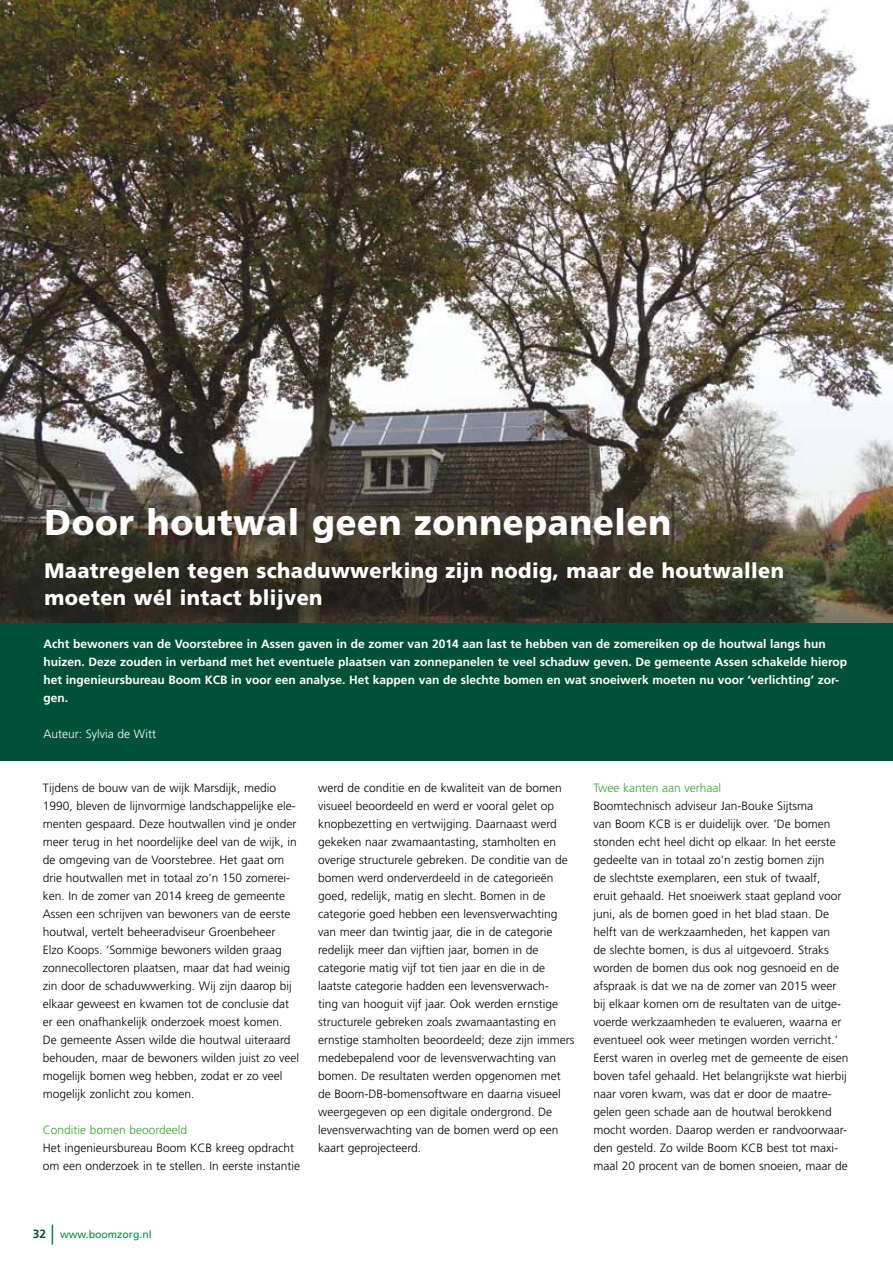
<style>
.page{position:relative;width:893px;height:1263px;background:#fff}
.page>*{position:absolute;margin:0;border:0;box-sizing:border-box;transform-origin:0 0}
.t1{font:900 36px "Frutiger";letter-spacing:.02em;color:#fff;scale:.95 1}
.t2{font:900 21px/27px "Frutiger";letter-spacing:.02em;color:#fff;scale:.95 1}
.t3{font:300 12px/18px "Frutiger";color:#000}
.t4{font:700 12px/18px "Frutiger";color:#fff}
.t5{font:300 12px "Frutiger";color:#35a32c}
.t6{font:300 12px "Frutiger";color:#fff}
.t7{font:10.5px "Frutiger";color:#008b45}
.s1{font-weight:700;font-size:12px;color:#00523c}
</style>
<div class="page">
<svg style="left:52px;top:1225px;width:1px;height:19px"></svg>
<img style="left:0;top:0;width:893px;height:623px">
<hr style="left:892px;top:0;width:1px;height:171px;background:#fecc00">
<div style="left:0;top:623px;width:893px;height:138px;background:#005138"></div>
<h1 class="t1" style="left:44px;top:500px;width:661px">Door houtwal geen zonnepanelen</h1>
<h2 class="t2" style="left:44px;top:557px;width:780px">Maatregelen tegen schaduwwerking zijn nodig, maar de houtwallen moeten wél intact blijven</h2>
<p class="t4" style="left:43px;top:635px;width:805px">Acht bewoners van de Voorstebree in Assen gaven in de zomer van 2014 aan last te hebben van de zomereiken op de houtwal langs hun huizen. Deze zouden in verband met het eventuele plaatsen van zonnepanelen te veel schaduw geven. De gemeente Assen schakelde hierop het ingenieursbureau Boom KCB in voor een analyse. Het kappen van de slechte bomen en wat snoeiwerk moeten nu voor ‘verlichting’ zor&shy;gen.</p>
<p class="t6" style="left:43px;top:727px;width:114px">Auteur: Sylvia de Witt</p>
<p class="t3" style="left:43px;top:779px;width:258px">Tijdens de bouw van de wijk Marsdijk, medio 1990, bleven de lijnvormige landschappelijke ele&shy;menten gespaard. Deze houtwallen vind je onder meer terug in het noordelijke deel van de wijk, in de omgeving van de Voorstebree. Het gaat om drie houtwallen met in totaal zo’n 150 zomerei&shy;ken. In de zomer van 2014 kreeg de gemeente Assen een schrijven van bewoners van de eerste houtwal, vertelt beheeradviseur Groenbeheer Elzo Koops. ‘Sommige bewoners wilden graag zonnecollectoren plaatsen, maar dat had weinig zin door de schaduwwerking. Wij zijn daarop bij elkaar geweest en kwamen tot de conclusie dat er een onafhankelijk onderzoek moest komen.<br>De gemeente Assen wilde die houtwal uiteraard behouden, maar de bewoners wilden juist zo veel mogelijk bomen weg hebben, zodat er zo veel mogelijk zonlicht zou komen.</p>
<p class="t5" style="left:43px;top:1123px;width:146px">Conditie bomen beoordeeld</p>
<p class="t3" style="left:43px;top:1139px;width:259px">Het ingenieursbureau Boom KCB kreeg opdracht om een onderzoek in te stellen. In eerste instantie</p>
<p class="t3" style="left:318px;top:779px;width:258px">werd de conditie en de kwaliteit van de bomen visueel beoordeeld en werd er vooral gelet op knopbezetting en vertwijging. Daarnaast werd gekeken naar zwamaantasting, stamholten en overige structurele gebreken. De conditie van de bomen werd onderverdeeld in de categorieën goed, redelijk, matig en slecht. Bomen in de categorie goed hebben een levensverwachting van meer dan twintig jaar, die in de categorie redelijk meer dan vijftien jaar, bomen in de categorie matig vijf tot tien jaar en die in de laatste categorie hadden een levensverwach-<br>ting van hooguit vijf jaar. Ook werden ernstige structurele gebreken zoals zwamaantasting en ernstige stamholten beoordeeld; deze zijn immers medebepalend voor de levensverwachting van bomen. De resultaten werden opgenomen met de Boom-DB-bomensoftware en daarna visueel weergegeven op een digitale ondergrond. De levensverwachting van de bomen werd op een kaart geprojecteerd.</p>
<p class="t5" style="left:593px;top:781px;width:129px">Twee kanten aan verhaal</p>
<p class="t3" style="left:593px;top:797px;width:257px">Boomtechnisch adviseur Jan-Bouke Sijtsma<br>van Boom KCB is er duidelijk over. ‘De bomen stonden echt heel dicht op elkaar. In het eerste gedeelte van in totaal zo’n zestig bomen zijn<br>de slechtste exemplaren, een stuk of twaalf,<br>eruit gehaald. Het snoeiwerk staat gepland voor juni, als de bomen goed in het blad staan. De helft van de werkzaamheden, het kappen van<br>de slechte bomen, is dus al uitgevoerd. Straks worden de bomen dus ook nog gesnoeid en de afspraak is dat we na de zomer van 2015 weer bij elkaar komen om de resultaten van de uitge&shy;voerde werkzaamheden te evalueren, waarna er eventueel ook weer metingen worden verricht.’ Eerst waren in overleg met de gemeente de eisen boven tafel gehaald. Het belangrijkste wat hierbij naar voren kwam, was dat er door de maatre&shy;gelen geen schade aan de houtwal berokkend mocht worden. Daarop werden er randvoorwaar&shy;den gesteld. Zo wilde Boom KCB best tot maxi&shy;maal 20 procent van de bomen snoeien, maar de</p>
<p class="t7" style="left:33px;top:1228px;width:120px"><span class="s1">32</span> www.boomzorg.nl</p>
</div>
